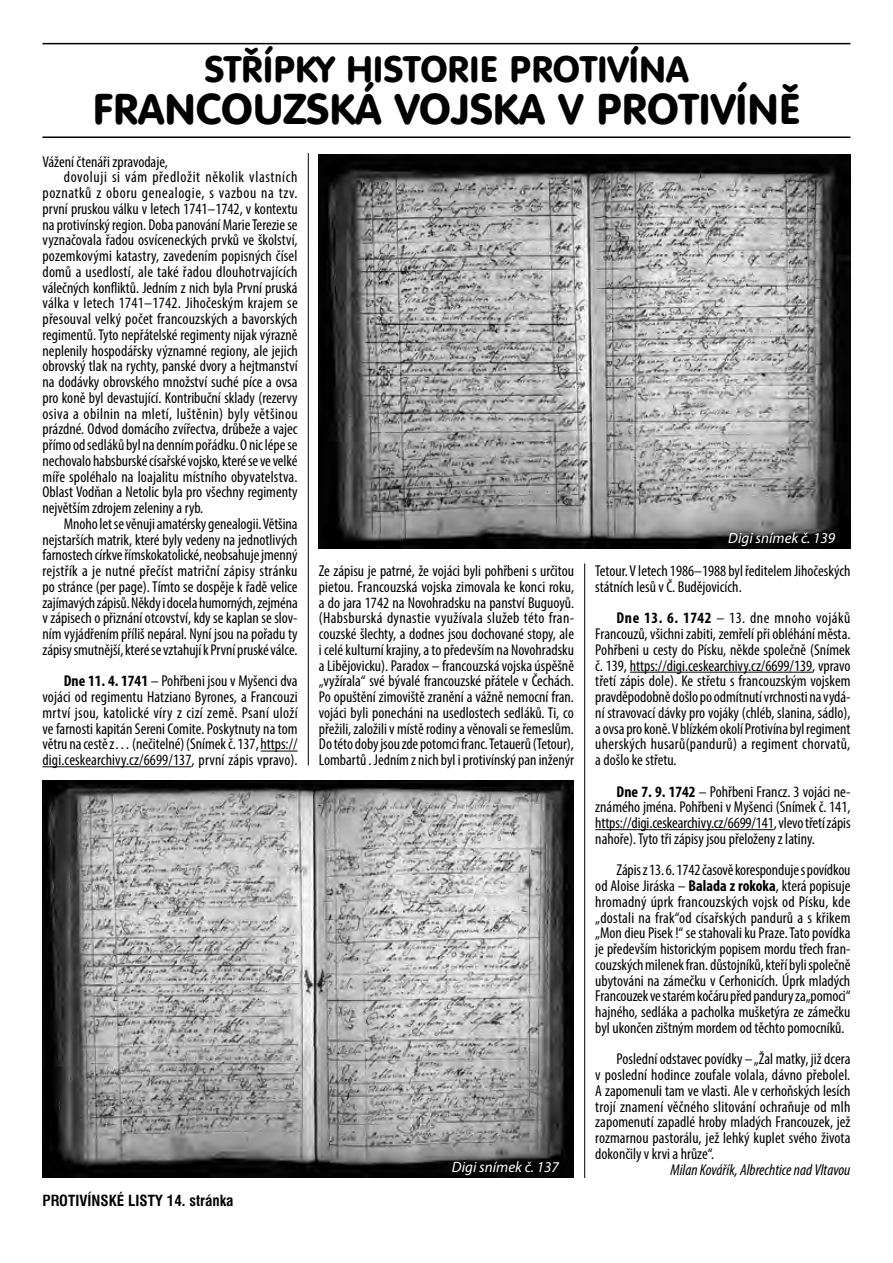
<style>
.page{position:relative;width:893px;height:1263px;background:#fff}
.page>*{position:absolute;margin:0;border:0;box-sizing:border-box;transform-origin:0 0}
.t1{font:42px "VAG Rounded AT";color:#000}
.t2{font:36px "VAG Rounded AT";color:#000}
.t3{font:condensed 15.75px/15.8px "Myriad Pro";color:#000;text-align:justify}
.t4{font:condensed 15.75px "Myriad Pro";letter-spacing:.02em;color:#000}
.t5{font:condensed 15.75px "Myriad Pro";letter-spacing:.04em;color:#000}
.t6{font:condensed 15.75px "Myriad Pro";letter-spacing:.025em;color:#000}
.t7{font:italic condensed 15.75px "Myriad Pro";color:#000}
.t8{font:italic 15px "Myriad Pro";color:#fff}
.t9{font:700 condensed 15px "Swiss 721 AT";color:#000}
.s1{font-weight:700}
</style>
<div class="page">
<hr style="left:261px;top:751px;width:37px;height:1px;background:#000">
<hr style="left:43px;top:766px;width:149px;height:1px;background:#000">
<hr style="left:43px;top:136px;width:807px;height:2px;background:#000">
<hr style="left:43px;top:43px;width:807px;height:1px;background:#000">
<img style="left:43px;top:780px;width:531px;height:398px">
<img style="left:319px;top:155px;width:531px;height:394px">
<hr style="left:630px;top:672px;width:182px;height:1px;background:#000">
<hr style="left:595px;top:829px;width:179px;height:1px;background:#000">
<hr style="left:308px;top:153px;width:1px;height:612px;background:#000">
<hr style="left:584px;top:563px;width:1px;height:615px;background:#000">
<h2 class="t2" style="left:204px;top:44px;width:486px">STŘÍPKY HISTORIE PROTIVÍNA</h2>
<h1 class="t1" style="left:93px;top:80px;width:709px">FRANCOUZSKÁ VOJSKA V PROTIVÍNĚ</h1>
<p class="t3" style="left:43px;top:153px;width:127px">Vážení čtenáři zpravodaje,</p>
<p class="t5" style="left:64px;top:168px;width:235px">dovoluji si vám předložit několik vlastních</p>
<p class="t5" style="left:43px;top:183px;width:257px">poznatků z oboru genealogie, s vazbou na tzv.</p>
<p class="t3" style="left:43px;top:201px;width:257px">první pruskou válku v letech 1741–1742, v kontextu</p>
<p class="t3" style="left:43px;top:216px;width:257px">na protivínský region. Doba panování Marie Terezie se</p>
<p class="t3" style="left:43px;top:232px;width:257px">vyznačovala řadou osvíceneckých prvků ve školství,</p>
<p class="t3" style="left:43px;top:248px;width:257px">pozemkovými katastry, zavedením popisných čísel</p>
<p class="t3" style="left:43px;top:264px;width:257px">domů a usedlostí, ale také řadou dlouhotrvajících</p>
<p class="t3" style="left:43px;top:279px;width:257px">válečných konfliktů. Jedním z nich byla První pruská</p>
<p class="t4" style="left:43px;top:294px;width:257px">válka v letech 1741–1742. Jihočeským krajem se</p>
<p class="t3" style="left:43px;top:311px;width:257px">přesouval velký počet francouzských a bavorských</p>
<p class="t3" style="left:43px;top:327px;width:257px">regimentů. Tyto nepřátelské regimenty nijak výrazně</p>
<p class="t3" style="left:43px;top:342px;width:257px">neplenily hospodářsky významné regiony, ale jejich</p>
<p class="t3" style="left:43px;top:358px;width:257px">obrovský tlak na rychty, panské dvory a hejtmanství</p>
<p class="t3" style="left:43px;top:374px;width:257px">na dodávky obrovského množství suché píce a ovsa</p>
<p class="t3" style="left:43px;top:390px;width:257px">pro koně byl devastující. Kontribuční sklady (rezervy</p>
<p class="t6" style="left:43px;top:404px;width:257px">osiva a obilnin na mletí, luštěnin) byly většinou</p>
<p class="t3" style="left:43px;top:421px;width:257px">prázdné. Odvod domácího zvířectva, drůbeže a vajec</p>
<p class="t3" style="left:43px;top:437px;width:257px">přímo od sedláků byl na denním pořádku. O nic lépe se</p>
<p class="t3" style="left:43px;top:453px;width:256px">nechovalo habsburské císařské vojsko, které se ve velké</p>
<p class="t3" style="left:43px;top:468px;width:256px">míře spoléhalo na loajalitu místního obyvatelstva.</p>
<p class="t3" style="left:43px;top:484px;width:257px">Oblast Vodňan a Netolic byla pro všechny regimenty</p>
<p class="t3" style="left:43px;top:500px;width:162px">největším zdrojem zeleniny a ryb.</p>
<p class="t3" style="left:64px;top:516px;width:235px">Mnoho let se věnuji amatérsky genealogii. Většina</p>
<p class="t3" style="left:43px;top:531px;width:257px">nejstarších matrik, které byly vedeny na jednotlivých</p>
<p class="t3" style="left:43px;top:547px;width:256px">farnostech církve římskokatolické, neobsahuje jmenný</p>
<p class="t4" style="left:43px;top:561px;width:256px">rejstřík a je nutné přečíst matriční zápisy stránku</p>
<p class="t3" style="left:43px;top:579px;width:257px">po stránce (per page). Tímto se dospěje k řadě velice</p>
<p class="t3" style="left:43px;top:594px;width:257px">zajímavých zápisů. Někdy i docela humorných, zejména</p>
<p class="t3" style="left:43px;top:610px;width:257px">v zápisech o přiznání otcovství, kdy se kaplan se slov-</p>
<p class="t3" style="left:43px;top:626px;width:257px">ním vyjádřením příliš nepáral. Nyní jsou na pořadu ty</p>
<p class="t3" style="left:43px;top:642px;width:257px">zápisy smutnější, které se vztahují k První pruské válce.</p>
<p class="t3" style="left:43px;top:673px;width:257px;text-indent:21px"><span class="s1">Dne 11. 4. 1741</span> – Pohřbeni jsou v Myšenci dva vojáci od regimentu Hatziano Byrones, a Francouzi mrtví jsou, katolické víry z cizí země. Psaní uloží ve farnosti kapitán Sereni Comite. Poskytnuty na tom větru na cestě z… (nečitelné) (Snímek č. 137, https:// digi.ceskearchivy.cz/6699/137, první zápis vpravo).</p>
<p class="t9" style="left:42px;top:1192px;width:192px">PROTIVÍNSKÉ LISTY 14. stránka</p>
<p class="t3" style="left:319px;top:563px;width:257px">Ze zápisu je patrné, že vojáci byli pohřbeni s určitou pietou. Francouzská vojska zimovala ke konci roku, a do jara 1742 na Novohradsku na panství Buguoyů. (Habsburská dynastie využívala služeb této fran&shy;couzské šlechty, a dodnes jsou dochované stopy, ale i celé kulturní krajiny, a to především na Novohradsku a Libějovicku). Paradox – francouzská vojska úspěšně „vyžírala“ své bývalé francouzské přátele v Čechách.<br>Po opuštění zimoviště zranění a vážně nemocní fran. vojáci byli ponecháni na usedlostech sedláků. Ti, co přežili, založili v místě rodiny a věnovali se řemeslům.<br>Do této doby jsou zde potomci franc. Tetauerů (Tetour), Lombartů . Jedním z nich byl i protivínský pan inženýr</p>
<p class="t8" style="left:452px;top:1158px;width:109px">Digi snímek č. 137</p>
<p class="t8" style="left:728px;top:528px;width:109px">Digi snímek č. 139</p>
<p class="t3" style="left:595px;top:563px;width:257px">Tetour. V letech 1986–1988 byl ředitelem Jihočeských státních lesů v Č. Budějovicích.</p>
<p class="t3" style="left:595px;top:610px;width:257px;text-indent:21px"><span class="s1">Dne 13. 6. 1742</span> – 13. dne mnoho vojáků Francouzů, všichni zabiti, zemřelí při obléhání města.<br>Pohřbeni u cesty do Písku, někde společně (Snímek č. 139, https://digi.ceskearchivy.cz/6699/139, vpravo třetí zápis dole). Ke střetu s francouzským vojskem pravděpodobně došlo po odmítnutí vrchnosti na vydá&shy;ní stravovací dávky pro vojáky (chléb, slanina, sádlo), a ovsa pro koně. V blízkém okolí Protivína byl regiment uherských husarů(pandurů) a regiment chorvatů, a došlo ke střetu.</p>
<p class="t3" style="left:595px;top:783px;width:257px;text-indent:21px"><span class="s1">Dne 7. 9. 1742</span> – Pohřbeni Francz. 3 vojáci ne&shy;známého jména. Pohřbeni v Myšenci (Snímek č. 141, https://digi.ceskearchivy.cz/6699/141, vlevo třetí zápis nahoře). Tyto tři zápisy jsou přeloženy z latiny.</p>
<p class="t3" style="left:595px;top:862px;width:257px;text-indent:21px">Zápis z 13. 6. 1742 časově koresponduje s povídkou od Aloise Jiráska – <span class="s1">Balada z rokoka</span>, která popisuje hromadný úprk francouzských vojsk od Písku, kde „dostali na frak“od císařských pandurů a s křikem „Mon dieu Pisek !“ se stahovali ku Praze. Tato povídka je především historickým popisem mordu třech fran&shy;couzských milenek fran. důstojníků, kteří byli společně ubytováni na zámečku v Cerhonicích. Úprk mladých Francouzek ve starém kočáru před pandury za „pomoci“ hajného, sedláka a pacholka mušketýra ze zámečku byl ukončen zištným mordem od těchto pomocníků.</p>
<p class="t3" style="left:595px;top:1051px;width:257px;text-indent:21px">Poslední odstavec povídky – „Žal matky, již dcera v poslední hodince zoufale volala, dávno přebolel.<br>A zapomenuli tam ve vlasti. Ale v cerhoňských lesích trojí znamení věčného slitování ochraňuje od mlh zapomenutí zapadlé hroby mladých Francouzek, jež rozmarnou pastorálu, jež lehký kuplet svého života dokončily v krvi a hrůze“.</p>
<p class="t7" style="left:670px;top:1160px;width:181px">Milan Kovářík, Albrechtice nad Vltavou</p>
</div>
